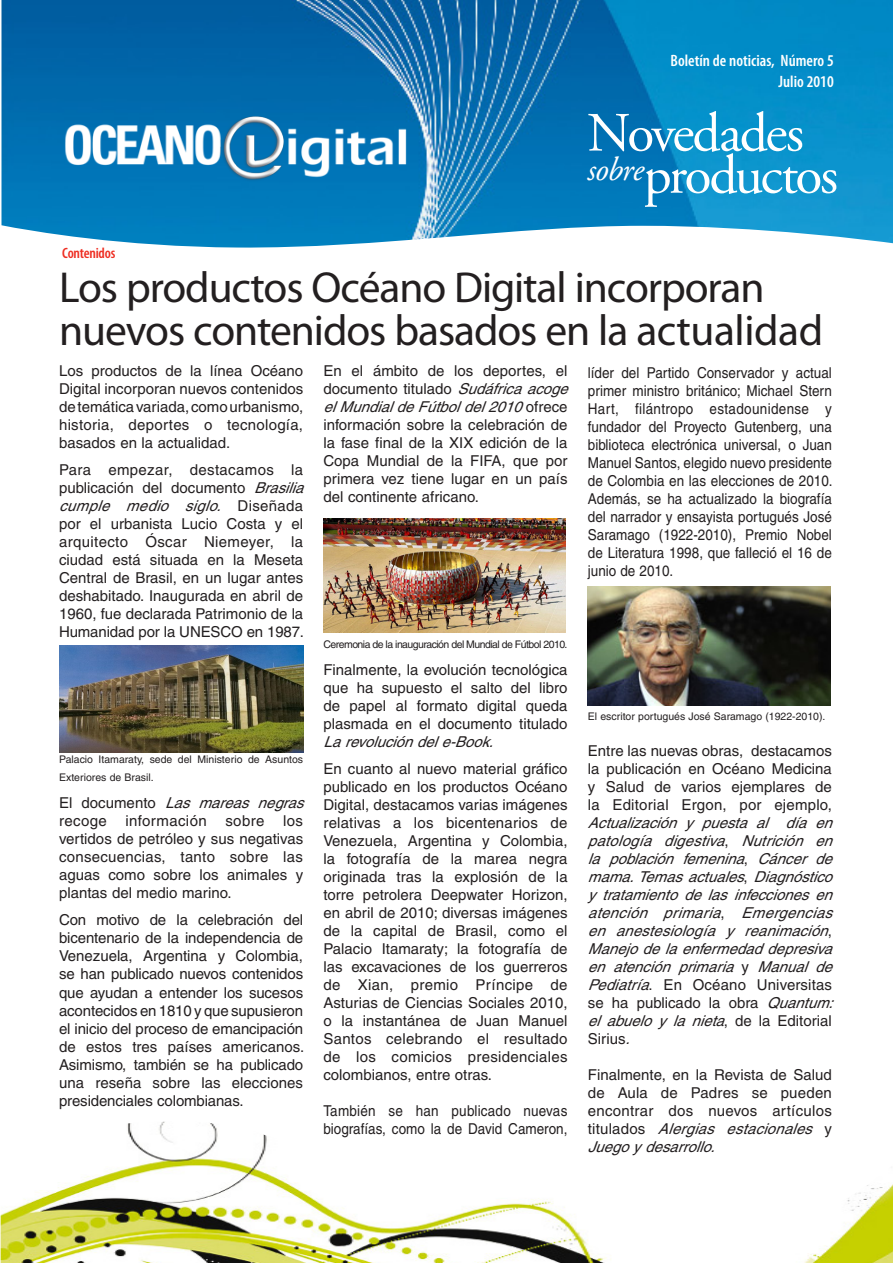
<style>
.page{position:relative;width:893px;height:1263px;background:#fff}
.page>*{position:absolute;margin:0;border:0;box-sizing:border-box;transform-origin:0 0}
.Título_de_la_fotogra{font:55.2px "Adobe Garamond Pro";letter-spacing:-.045em;color:#fff}
.Encabezado__principa{font:43.5px/43.5px "Myriad Pro";letter-spacing:-.025em;color:#231f20}
.Información_de_publi{font:600 condensed 16.5px/21px "Myriad Pro";color:#fff;text-align:right}
.Subtítulo{font:15px/18px "Helvetica";color:#231f20;text-align:justify}
.Texto{font:italic 15px/18px "Helvetica";color:#231f20}
.Texto-2{font:15px/18px "Helvetica";color:#231f20;scale:.9 1}
.Texto-3{font:15px/18px "Helvetica";color:#231f20;text-align:justify}
.Titular_de_inicio{font:600 condensed 15px "Myriad Pro";letter-spacing:-.015em;color:#ee2e22}
.Subtítulo-2{font:10.5px/18px "Helvetica";color:#231f20}
.Texto-4{font:10.5px "Helvetica";letter-spacing:-.05em;color:#231f20}
.Texto-5{font:10.5px "Helvetica";color:#231f20}
.s1{font-style:italic}
.s2{font-style:normal}
</style>
<div class="page">
<img style="left:1px;top:1121px;width:892px;height:142px">
<img style="left:2px;top:0;width:891px;height:248px">
<img style="left:55px;top:111px;width:362px;height:82px">
<img style="left:59px;top:646px;width:244px;height:106px">
<img style="left:323px;top:518px;width:242px;height:115px">
<img style="left:588px;top:587px;width:242px;height:118px">
<p class="Información_de_publi" style="left:670px;top:50px;width:165px">Boletín de noticias, Número 5<br>Julio 2010</p>
<p class="Título_de_la_fotogra" style="left:587px;top:100px;width:218px">Novedades</p>
<p class="Título_de_la_fotogra" style="left:587px;top:142px;width:252px"><sup>sobre</sup>productos</p>
<p class="Titular_de_inicio" style="left:62px;top:243px;width:55px">Contenidos</p>
<p class="Encabezado__principa" style="left:59px;top:264px;width:765px">Los productos Océano Digital incorporan nuevos contenidos basados en la actualidad</p>
<p class="Subtítulo" style="left:59px;top:362px;width:246px">Los productos de la línea Océano Digital incorporan nuevos contenidos de temática variada, como urbanismo, historia, deportes o tecnología, basados en la actualidad.</p>
<p class="Subtítulo" style="left:59px;top:461px;width:252px;text-align:left">Para empezar, destacamos la publicación del documento <span class="s1">Brasilia cumple medio siglo.</span> D i s e ñ a d a por el urbanista Lucio Costa y el arquitecto Óscar Niemeyer, la ciudad está situada en la Meseta<br>Central de Brasil, en un lugar antes deshabitado. Inaugurada en abril de<br>1960, fue declarada Patrimonio de la<br>Humanidad por la UNESCO en 1987.</p>
<p class="Subtítulo-2" style="left:59px;top:751px;width:246px">Palacio Itamaraty, sede del Ministerio de Asuntos<br>Exteriores de Brasil.</p>
<p class="Subtítulo" style="left:59px;top:794px;width:252px;text-align:left">E l d o c u m e n t o <span class="s1">Las mareas negras </span>recoge información sobre los vertidos de petróleo y sus negativas consecuencias, tanto sobre las aguas como sobre los animales y plantas del medio marino.</p>
<p class="Subtítulo" style="left:59px;top:911px;width:247px">Con motivo de la celebración del bicentenario de la independencia de Venezuela, Argentina y Colombia, se han publicado nuevos contenidos que ayudan a entender los sucesos acontecidos en 1810 y que supusieron el inicio del proceso de emancipación de estos tres países americanos.<br>Asimismo, también se ha publicado una reseña sobre las elecciones presidenciales colombianas.</p>
<p class="Subtítulo" style="left:323px;top:362px;width:252px;text-align:left">En el ámbito de los deportes, el documento titulado <span class="s1">Sudáfricaacoge elMundialdeFútboldel2010</span>o f r e c e información sobre la celebración de la fase final de la XIX edición de la<br>Copa Mundial de la FIFA, que por primera vez tiene lugar en un país del continente africano.</p>
<p class="Texto-2" style="left:588px;top:364px;width:274px;text-align:justify">líder del Partido Conservador y actual primer ministro británico; Michael Stern Hart, filántropo estadounidense y fundador del Proyecto Gutenberg, una biblioteca electrónica universal, o Juan Manuel Santos, elegido nuevo presidente de Colombia en las elecciones de 2010.<br>Además, se ha actualizado la biografía del narrador y ensayista portugués José Saramago (1922-2010), Premio Nobel de Literatura 1998, que falleció el 16 de junio de 2010.</p>
<p class="Texto-4" style="left:323px;top:638px;width:246px">Ceremonia de la inauguración del Mundial de Fútbol 2010.</p>
<p class="Subtítulo" style="left:323px;top:661px;width:246px">Finalmente, la evolución tecnológica que ha supuesto el salto del libro de papel al formato digital queda plasmada en el documento titulado <span class="s1">Larevolucióndele-Book.</span></p>
<p class="Subtítulo" style="left:323px;top:760px;width:246px">En cuanto al nuevo material gráfico publicado en los productos Océano Digital, destacamos varias imágenes relativas a los bicentenarios de Venezuela, Argentina y Colombia, la fotografía de la marea negra originada tras la explosión de la torre petrolera Deepwater Horizon, en abril de 2010; diversas imágenes de la capital de Brasil, como el Palacio Itamaraty; la fotografía de las excavaciones de los guerreros de Xian, premio Príncipe de Asturias de Ciencias Sociales 2010, o la instantánea de Juan Manuel Santos celebrando el resultado de los comicios presidenciales colombianos, entre otras.</p>
<p class="Texto-2" style="left:323px;top:1102px;width:273px">También se han publicado nuevas biografías, como la de David Cameron,</p>
<p class="Texto-5" style="left:588px;top:710px;width:239px">El escritor portugués José Saramago (1922-2010).</p>
<p class="Texto" style="left:588px;top:742px;width:253px"><span class="s2">Entre las nuevas obras, destacamos la publicación en Océano Medicina y Salud de varios ejemplares de la Editorial Ergon, por ejemplo,<br></span>Actualización y puesta al día en patología digestiva<span class="s2">,</span> Nutrición en la población femenina<span class="s2">,</span> Cáncer de mama.Temasactuales<span class="s2">,</span> Diagnóstico ytratamientodelasinfeccionesen atención primaria<span class="s2">,</span> Emergencias en anestesiología y reanimación<span class="s2">,<br></span>Manejodelaenfermedaddepresiva en atención primaria <span class="s2">y</span> Manual de<br>Pediatría<span class="s2">. En Océano Universitas se ha publicado la obra</span> Quantum: elabueloylanieta<span class="s2">, d e l a E d i t o r i a l<br>Sirius</span>.</p>
<p class="Texto-3" style="left:588px;top:1066px;width:246px">Finalmente, en la Revista de Salud de Aula de Padres se pueden encontrar dos nuevos artículos t i t u l a d o s <span class="s1">Alergias estacionales</span> y <span class="s1">Juegoydesarrollo.</span></p>
</div>
